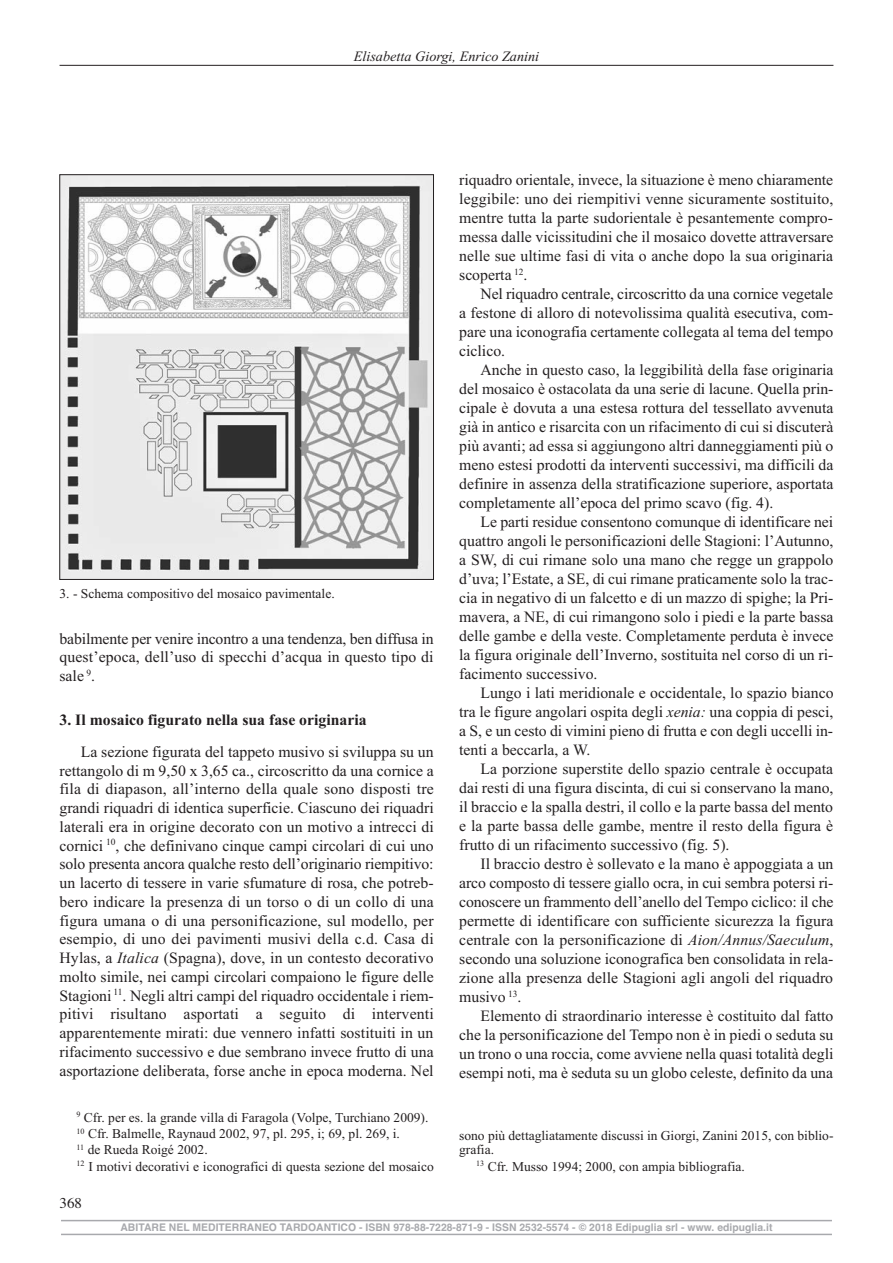
<style>
.page{position:relative;width:893px;height:1263px;background:#fff}
.page>*{position:absolute;margin:0;border:0;box-sizing:border-box;transform-origin:0 0}
.t1{font:15.75px/18.8px "Times New Roman";color:#231f20;text-align:justify}
.t2{font:15px "Times";color:#231f20}
.t3{font:italic 14.25px "Times New Roman";color:#231f20}
.t4{font:13.5px/16.4px "Times New Roman";color:#231f20}
.t5{font:700 10.5px "Helvetica";letter-spacing:.005em;color:#a8a9ad}
.s1{font-weight:700}
.s2{font-style:italic}
</style>
<div class="page">
<div style="left:60px;top:1218px;width:773px;height:21px;background:linear-gradient(to right,#fff,#fff)"></div>
<hr style="left:61px;top:1220px;width:771px;height:1px;background:#a8a9ad">
<hr style="left:61px;top:1234px;width:771px;height:1px;background:#a8a9ad">
<hr style="left:60px;top:65px;width:773px;height:1px;background:#231f20">
<img style="left:62px;top:176px;width:370px;height:402px">
<div style="left:60px;top:174px;width:374px;height:406px;border:1px solid #231f20"></div>
<p class="t3" style="left:354px;top:48px;width:187px">Elisabetta Giorgi, Enrico Zanini</p>
<p class="t4" style="left:60px;top:585px;width:277px">3. - Schema compositivo del mosaico pavimentale.</p>
<p class="t1" style="left:60px;top:629px;width:376px">babilmente per venire incontro a una tendenza, ben diffusa in quest’epoca, dell’uso di specchi d’acqua in questo tipo di sale <sup>9</sup>.</p>
<p class="t1" style="left:81px;top:704px;width:354px;line-height:31.5px;text-indent:-21px"><span class="s1">3. Il mosaico figurato nella sua fase originaria<br></span>La sezione figurata del tappeto musivo si sviluppa su un</p>
<p class="t1" style="left:59px;top:761px;width:376px">rettangolo di m 9,50 x 3,65 ca., circoscritto da una cornice a fila di diapason, all’interno della quale sono disposti tre grandi riquadri di identica superficie. Ciascuno dei riquadri laterali era in origine decorato con un motivo a intrecci di cornici <sup>10</sup>, che definivano cinque campi circolari di cui uno solo presenta ancora qualche resto dell’originario riempitivo: un lacerto di tessere in varie sfumature di rosa, che potreb&shy;bero indicare la presenza di un torso o di un collo di una figura umana o di una personificazione, sul modello, per esempio, di uno dei pavimenti musivi della c.d. Casa di Hylas, a <span class="s2">Italica</span> (Spagna), dove, in un contesto decorativo molto simile, nei campi circolari compaiono le figure delle Stagioni <sup>11</sup>. Negli altri campi del riquadro occidentale i riem&shy;pitivi risultano asportati a seguito di interventi apparentemente mirati: due vennero infatti sostituiti in un rifacimento successivo e due sembrano invece frutto di una asportazione deliberata, forse anche in epoca moderna. Nel</p>
<p class="t4" style="left:77px;top:1109px;width:359px"><sup>9</sup> Cfr. per es. la grande villa di Faragola (Volpe, Turchiano 2009).<br><sup>10</sup> Cfr. Balmelle, Raynaud 2002, 97, pl. 295, i; 69, pl. 269, i.<br><sup>11</sup> de Rueda Roigé 2002.<br><sup>12</sup> I motivi decorativi e iconografici di questa sezione del mosaico</p>
<p class="t2" style="left:60px;top:1194px;width:24px">368</p>
<p class="t1" style="left:459px;top:170px;width:375px">riquadro orientale, invece, la situazione è meno chiaramente</p>
<p class="t1" style="left:459px;top:189px;width:376px">leggibile: uno dei riempitivi venne sicuramente sostituito,</p>
<p class="t1" style="left:459px;top:208px;width:375px">mentre tutta la parte sudorientale è pesantemente compro-</p>
<p class="t1" style="left:459px;top:227px;width:376px">messa dalle vicissitudini che il mosaico dovette attraversare</p>
<p class="t1" style="left:459px;top:246px;width:376px">nelle sue ultime fasi di vita o anche dopo la sua originaria</p>
<p class="t1" style="left:459px;top:265px;width:70px">scoperta <sup>12</sup>.</p>
<p class="t1" style="left:480px;top:284px;width:354px">Nel riquadro centrale, circoscritto da una cornice vegetale</p>
<p class="t1" style="left:459px;top:303px;width:376px">a festone di alloro di notevolissima qualità esecutiva, com-</p>
<p class="t1" style="left:459px;top:322px;width:376px">pare una iconografia certamente collegata al tema del tempo</p>
<p class="t1" style="left:459px;top:341px;width:47px">ciclico.</p>
<p class="t1" style="left:480px;top:360px;width:355px">Anche in questo caso, la leggibilità della fase originaria</p>
<p class="t1" style="left:459px;top:379px;width:376px">del mosaico è ostacolata da una serie di lacune. Quella prin-</p>
<p class="t1" style="left:459px;top:398px;width:376px">cipale è dovuta a una estesa rottura del tessellato avvenuta</p>
<p class="t1" style="left:459px;top:417px;width:376px">già in antico e risarcita con un rifacimento di cui si discuterà</p>
<p class="t1" style="left:459px;top:436px;width:376px">più avanti; ad essa si aggiungono altri danneggiamenti più o</p>
<p class="t1" style="left:459px;top:455px;width:376px">meno estesi prodotti da interventi successivi, ma difficili da</p>
<p class="t1" style="left:459px;top:474px;width:376px">definire in assenza della stratificazione superiore, asportata</p>
<p class="t1" style="left:459px;top:493px;width:316px">completamente all’epoca del primo scavo (fig. 4).</p>
<p class="t1" style="left:480px;top:512px;width:354px">Le parti residue consentono comunque di identificare nei</p>
<p class="t1" style="left:459px;top:531px;width:376px">quattro angoli le personificazioni delle Stagioni: l’Autunno,</p>
<p class="t1" style="left:459px;top:550px;width:376px">a SW, di cui rimane solo una mano che regge un grappolo</p>
<p class="t1" style="left:459px;top:569px;width:375px">d’uva; l’Estate, a SE, di cui rimane praticamente solo la trac-</p>
<p class="t1" style="left:459px;top:588px;width:376px">cia in negativo di un falcetto e di un mazzo di spighe; la Pri-</p>
<p class="t1" style="left:459px;top:607px;width:376px">mavera, a NE, di cui rimangono solo i piedi e la parte bassa</p>
<p class="t1" style="left:459px;top:626px;width:376px">delle gambe e della veste. Completamente perduta è invece</p>
<p class="t1" style="left:459px;top:645px;width:376px">la figura originale dell’Inverno, sostituita nel corso di un ri-</p>
<p class="t1" style="left:459px;top:664px;width:140px">facimento successivo.</p>
<p class="t1" style="left:480px;top:683px;width:355px">Lungo i lati meridionale e occidentale, lo spazio bianco</p>
<p class="t1" style="left:459px;top:702px;width:376px">tra le figure angolari ospita degli <span class="s2">xenia:</span> una coppia di pesci,</p>
<p class="t1" style="left:459px;top:721px;width:375px">a S, e un cesto di vimini pieno di frutta e con degli uccelli in-</p>
<p class="t1" style="left:459px;top:740px;width:133px">tenti a beccarla, a W.</p>
<p class="t1" style="left:480px;top:759px;width:354px">La porzione superstite dello spazio centrale è occupata</p>
<p class="t1" style="left:459px;top:778px;width:376px">dai resti di una figura discinta, di cui si conservano la mano,</p>
<p class="t1" style="left:459px;top:797px;width:375px">il braccio e la spalla destri, il collo e la parte bassa del mento</p>
<p class="t1" style="left:459px;top:816px;width:375px">e la parte bassa delle gambe, mentre il resto della figura è</p>
<p class="t1" style="left:459px;top:835px;width:272px">frutto di un rifacimento successivo (fig. 5).</p>
<p class="t1" style="left:480px;top:854px;width:354px">Il braccio destro è sollevato e la mano è appoggiata a un</p>
<p class="t1" style="left:459px;top:873px;width:376px">arco composto di tessere giallo ocra, in cui sembra potersi ri-</p>
<p class="t1" style="left:459px;top:892px;width:376px">conoscere un frammento dell’anello del Tempo ciclico: il che</p>
<p class="t1" style="left:459px;top:911px;width:376px">permette di identificare con sufficiente sicurezza la figura</p>
<p class="t1" style="left:459px;top:930px;width:376px">centrale con la personificazione di <span class="s2">Aion/Annus/Saeculum</span>,</p>
<p class="t1" style="left:459px;top:949px;width:376px">secondo una soluzione iconografica ben consolidata in rela-</p>
<p class="t1" style="left:459px;top:968px;width:375px">zione alla presenza delle Stagioni agli angoli del riquadro</p>
<p class="t1" style="left:459px;top:987px;width:64px">musivo <sup>13</sup>.</p>
<p class="t1" style="left:480px;top:1006px;width:354px">Elemento di straordinario interesse è costituito dal fatto</p>
<p class="t1" style="left:459px;top:1025px;width:376px">che la personificazione del Tempo non è in piedi o seduta su</p>
<p class="t1" style="left:459px;top:1044px;width:376px">un trono o una roccia, come avviene nella quasi totalità degli</p>
<p class="t1" style="left:459px;top:1063px;width:375px">esempi noti, ma è seduta su un globo celeste, definito da una</p>
<p class="t4" style="left:459px;top:1128px;width:376px;line-height:14.2px">sono più dettagliatamente discussi in Giorgi, Zanini 2015, con biblio&shy;grafia.</p>
<p class="t4" style="left:476px;top:1158px;width:270px"><sup>13</sup> Cfr. Musso 1994; 2000, con ampia bibliografia.</p>
<p class="t5" style="left:120px;top:1221px;width:653px">ABITARE NEL MEDITERRANEO TARDOANTICO - ISBN 978-88-7228-871-9 - ISSN 2532-5574 - © 2018 Edipuglia srl - www. edipuglia.it</p>
</div>
